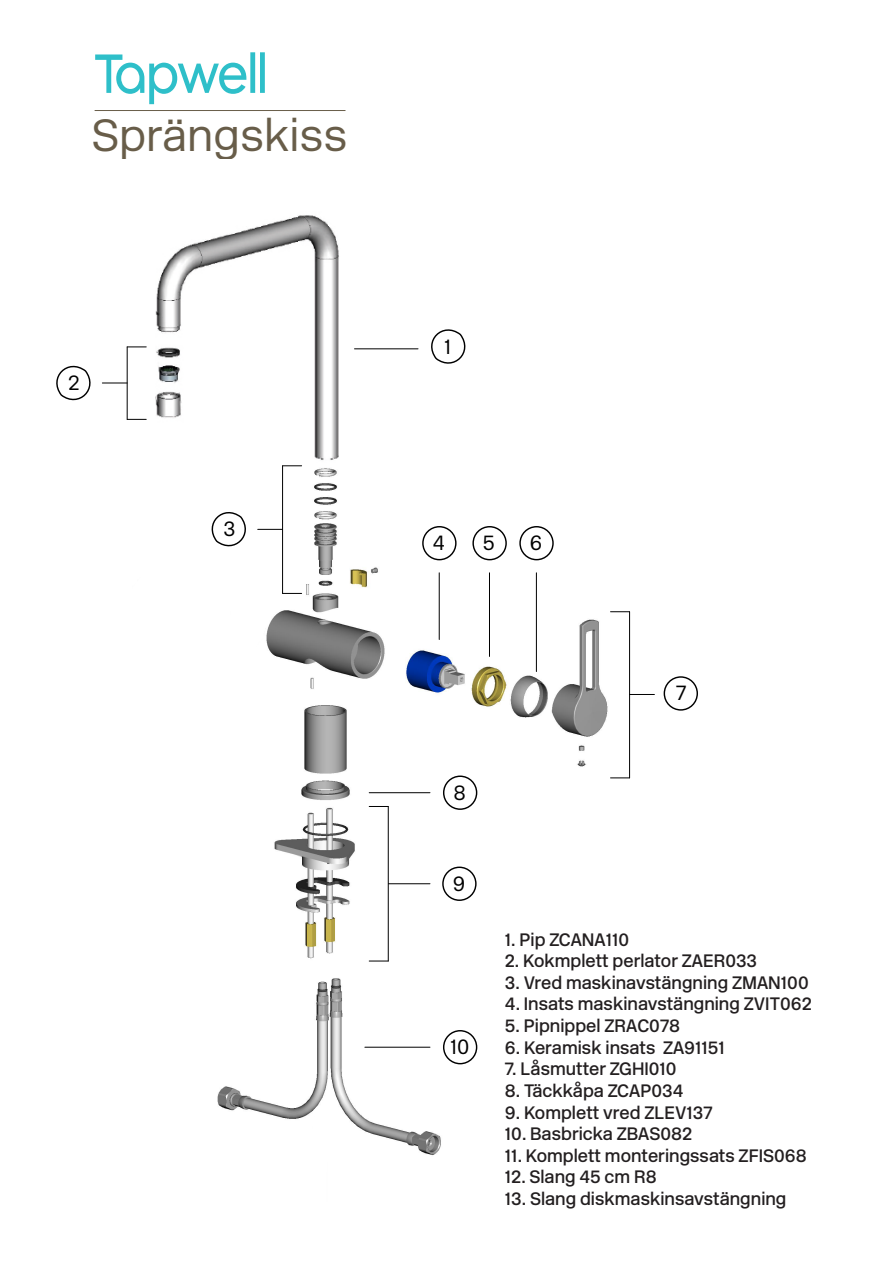
<style>
.page{position:relative;width:893px;height:1263px;background:#fff}
.page>*{position:absolute;margin:0;border:0;box-sizing:border-box;transform-origin:0 0}
.t1{font:300 45px "New Rail Alphabet";color:#685d49}
.t2{font:300 20.85px "New Rail Alphabet";color:#000}
.t3{font:500 18px "New Rail Alphabet";color:#231f20}
</style>
<div class="page">
<hr style="left:95px;top:110px;width:250px;height:1px;background:#695e4a">
<svg style="left:95px;top:52px;width:170px;height:52px"></svg>
<img style="left:217px;top:348px;width:414px;height:808px">
<svg style="left:423px;top:329px;width:51px;height:43px"></svg>
<hr style="left:354px;top:348px;width:64px;height:1px;background:#000">
<div style="left:422px;top:526px;width:35px;height:34px;border:1px solid #000;border-radius:50%"></div>
<hr style="left:439px;top:573px;width:1px;height:66px;background:#000">
<div style="left:472px;top:526px;width:35px;height:34px;border:1px solid #000;border-radius:50%"></div>
<hr style="left:489px;top:573px;width:1px;height:83px;background:#000">
<div style="left:519px;top:526px;width:35px;height:34px;border:1px solid #000;border-radius:50%"></div>
<hr style="left:536px;top:573px;width:1px;height:98px;background:#000">
<div style="left:664px;top:676px;width:34px;height:35px;border:1px solid #000;border-radius:50%"></div>
<svg style="left:610px;top:611px;width:20px;height:1px"></svg>
<svg style="left:610px;top:777px;width:19px;height:1px"></svg>
<hr style="left:629px;top:612px;width:1px;height:166px;background:#000">
<svg style="left:630px;top:694px;width:24px;height:1px"></svg>
<svg style="left:369px;top:806px;width:19px;height:1px"></svg>
<svg style="left:369px;top:961px;width:19px;height:1px"></svg>
<hr style="left:388px;top:806px;width:1px;height:155px;background:#000">
<hr style="left:388px;top:883px;width:42px;height:1px;background:#000">
<div style="left:443px;top:775px;width:34px;height:35px;border:1px solid #000;border-radius:50%"></div>
<hr style="left:369px;top:792px;width:61px;height:1px;background:#000">
<div style="left:442px;top:866px;width:35px;height:35px;border:1px solid #000;border-radius:50%"></div>
<svg style="left:283px;top:465px;width:19px;height:1px"></svg>
<hr style="left:282px;top:466px;width:1px;height:127px;background:#000">
<div style="left:443px;top:1030px;width:34px;height:34px;border:1px solid #000;border-radius:50%"></div>
<hr style="left:365px;top:1047px;width:65px;height:1px;background:#000">
<svg style="left:299px;top:1105px;width:56px;height:51px"></svg>
<svg style="left:211px;top:504px;width:91px;height:165px"></svg>
<img style="left:155px;top:215px;width:187px;height:248px">
<svg style="left:128px;top:347px;width:18px;height:1px"></svg>
<svg style="left:127px;top:419px;width:19px;height:1px"></svg>
<hr style="left:127px;top:347px;width:1px;height:72px;background:#000">
<svg style="left:56px;top:357px;width:71px;height:51px"></svg>
<p class="t1" style="left:91px;top:105px;width:258px">Sprängskiss</p>
<p class="t2" style="left:68px;top:369px;width:13px">2</p>
<p class="t2" style="left:224px;top:515px;width:14px">3</p>
<p class="t2" style="left:444px;top:333px;width:8px">1</p>
<p class="t2" style="left:433px;top:529px;width:14px">4</p>
<p class="t2" style="left:483px;top:529px;width:14px">5</p>
<p class="t2" style="left:530px;top:529px;width:14px">6</p>
<p class="t2" style="left:453px;top:779px;width:14px">8</p>
<p class="t2" style="left:453px;top:870px;width:14px">9</p>
<p class="t2" style="left:676px;top:679px;width:12px">7</p>
<p class="t2" style="left:451px;top:1033px;width:20px">10</p>
<p class="t3" style="left:505px;top:927px;width:126px">1. Pip ZCANA110</p>
<p class="t3" style="left:505px;top:949px;width:254px">2. Kokmplett perlator ZAER033</p>
<p class="t3" style="left:505px;top:970px;width:305px">3. Vred maskinavstängning ZMAN100</p>
<p class="t3" style="left:505px;top:992px;width:308px">4. Insats maskinavstängning ZVIT062</p>
<p class="t3" style="left:505px;top:1014px;width:177px">5. Pipnippel ZRAC078</p>
<p class="t3" style="left:505px;top:1035px;width:221px">6. Keramisk insats ZA91151</p>
<p class="t3" style="left:505px;top:1057px;width:173px">7. Låsmutter ZGHI010</p>
<p class="t3" style="left:505px;top:1078px;width:180px">8. Täckkåpa ZCAP034</p>
<p class="t3" style="left:505px;top:1100px;width:209px">9. Komplett vred ZLEV137</p>
<p class="t3" style="left:505px;top:1122px;width:189px">10. Basbricka ZBAS082</p>
<p class="t3" style="left:505px;top:1143px;width:303px">11. Komplett monteringssats ZFIS068</p>
<p class="t3" style="left:505px;top:1165px;width:153px">12. Slang 45 cm R8</p>
<p class="t3" style="left:505px;top:1186px;width:283px">13. Slang diskmaskinsavstängning</p>
</div>
